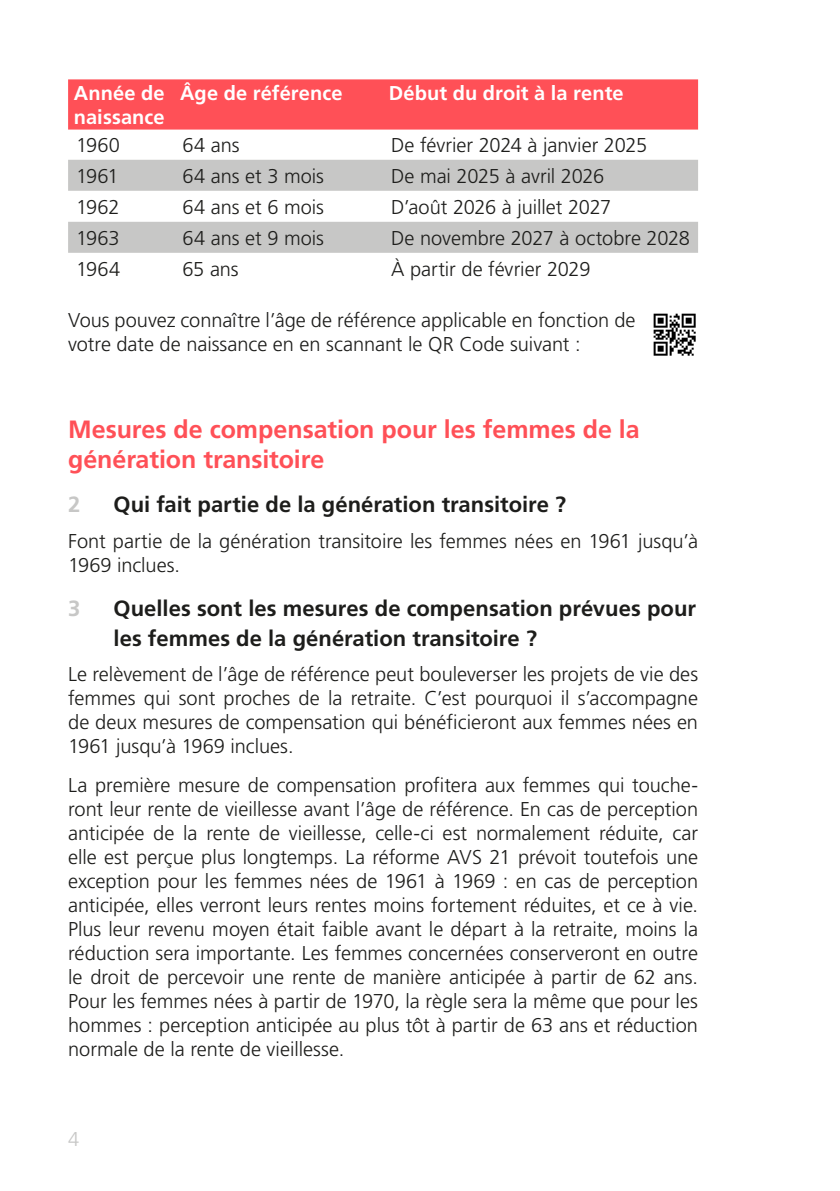
<style>
.page{position:relative;width:840px;height:1191px;background:#fff}
.page>*{position:absolute;margin:0;border:0;box-sizing:border-box;transform-origin:0 0}
.Texttitel{font:700 25px/30px "Frutiger LT Std";color:#ff5057}
.t1{font:700 22px/30px "Frutiger LT Std";color:#1d1d1b}
.t2{font:700 22px "Frutiger LT Std";color:#c7c7c6}
.Grundtext{font:300 20px/24px "Frutiger LT Std";color:#1d1d1b}
.Tabellen_Text_Weiss{font:700 20px/24px "Frutiger LT Std";letter-spacing:.005em;color:#fff}
.t3{font:300 20px "Frutiger LT Std";color:#c7c7c6}
</style>
<div class="page">
<div style="left:68px;top:79px;width:629px;height:51px;background:#ff5057"></div>
<svg style="left:68px;top:159px;width:629px;height:1px"></svg>
<svg style="left:68px;top:160px;width:629px;height:93px;fill:#c7c7c6"></svg>
<svg style="left:653px;top:313px;width:43px;height:29px"></svg>
<svg style="left:653px;top:314px;width:42px;height:42px"></svg>
<p class="Tabellen_Text_Weiss" style="left:74px;top:81px;width:92px">Année de naissance</p>
<p class="Tabellen_Text_Weiss" style="left:180px;top:81px;width:164px">Âge de référence</p>
<p class="Tabellen_Text_Weiss" style="left:388px;top:81px;width:236px">Début du droit à la rente</p>
<p class="Grundtext" style="left:76px;top:133px;width:45px">1960</p>
<p class="Grundtext" style="left:182px;top:133px;width:58px">64 ans</p>
<p class="Grundtext" style="left:391px;top:133px;width:257px">De février 2024 à janvier 2025</p>
<p class="Grundtext" style="left:76px;top:164px;width:44px">1961</p>
<p class="Grundtext" style="left:182px;top:164px;width:143px">64 ans et 3 mois</p>
<p class="Grundtext" style="left:391px;top:164px;width:214px">De mai 2025 à avril 2026</p>
<p class="Grundtext" style="left:76px;top:195px;width:45px">1962</p>
<p class="Grundtext" style="left:182px;top:195px;width:143px">64 ans et 6 mois</p>
<p class="Grundtext" style="left:391px;top:195px;width:221px">D’août 2026 à juillet 2027</p>
<p class="Grundtext" style="left:76px;top:226px;width:45px">1963</p>
<p class="Grundtext" style="left:182px;top:226px;width:143px">64 ans et 9 mois</p>
<p class="Grundtext" style="left:391px;top:226px;width:300px">De novembre 2027 à octobre 2028</p>
<p class="Grundtext" style="left:76px;top:257px;width:46px">1964</p>
<p class="Grundtext" style="left:182px;top:257px;width:58px">65 ans</p>
<p class="Grundtext" style="left:391px;top:257px;width:201px">À partir de février 2029</p>
<p class="Grundtext" style="left:68px;top:308px;width:568px">Vous pouvez connaître l’âge de référence applicable en fonction de votre date de naissance en en scannant le QR Code suivant :</p>
<p class="Texttitel" style="left:68px;top:414px;width:572px">Mesures de compensation pour les femmes de la génération transitoire</p>
<p class="t2" style="left:68px;top:492px;width:14px">2</p>
<p class="t1" style="left:113px;top:490px;width:454px">Qui fait partie de la génération transitoire ?</p>
<p class="Grundtext" style="left:68px;top:529px;width:631px">Font partie de la génération transitoire les femmes nées en 1961 jusqu’à<br>1969 inclues.</p>
<p class="t2" style="left:68px;top:595px;width:14px">3</p>
<p class="t1" style="left:113px;top:593px;width:583px">Quelles sont les mesures de compensation prévues pour les femmes de la génération transitoire ?</p>
<p class="Grundtext" style="left:68px;top:663px;width:631px;text-align:justify">Le relèvement de l’âge de référence peut bouleverser les projets de vie des femmes qui sont proches de la retraite. C’est pourquoi il s’accompagne de deux mesures de compensation qui bénéficieront aux femmes nées en 1961 jusqu’à 1969 inclues.</p>
<p class="Grundtext" style="left:68px;top:773px;width:631px;text-align:justify">La première mesure de compensation profitera aux femmes qui touche&shy;ront leur rente de vieillesse avant l’âge de référence. En cas de perception anticipée de la rente de vieillesse, celle-ci est normalement réduite, car elle est perçue plus longtemps. La réforme AVS 21 prévoit toutefois une exception pour les femmes nées de 1961 à 1969 : en cas de perception anticipée, elles verront leurs rentes moins fortement réduites, et ce à vie.<br>Plus leur revenu moyen était faible avant le départ à la retraite, moins la réduction sera importante. Les femmes concernées conserveront en outre le droit de percevoir une rente de manière anticipée à partir de 62 ans.<br>Pour les femmes nées à partir de 1970, la règle sera la même que pour les hommes : perception anticipée au plus tôt à partir de 63 ans et réduction normale de la rente de vieillesse.</p>
<p class="t3" style="left:68px;top:1127px;width:13px">4</p>
</div>
